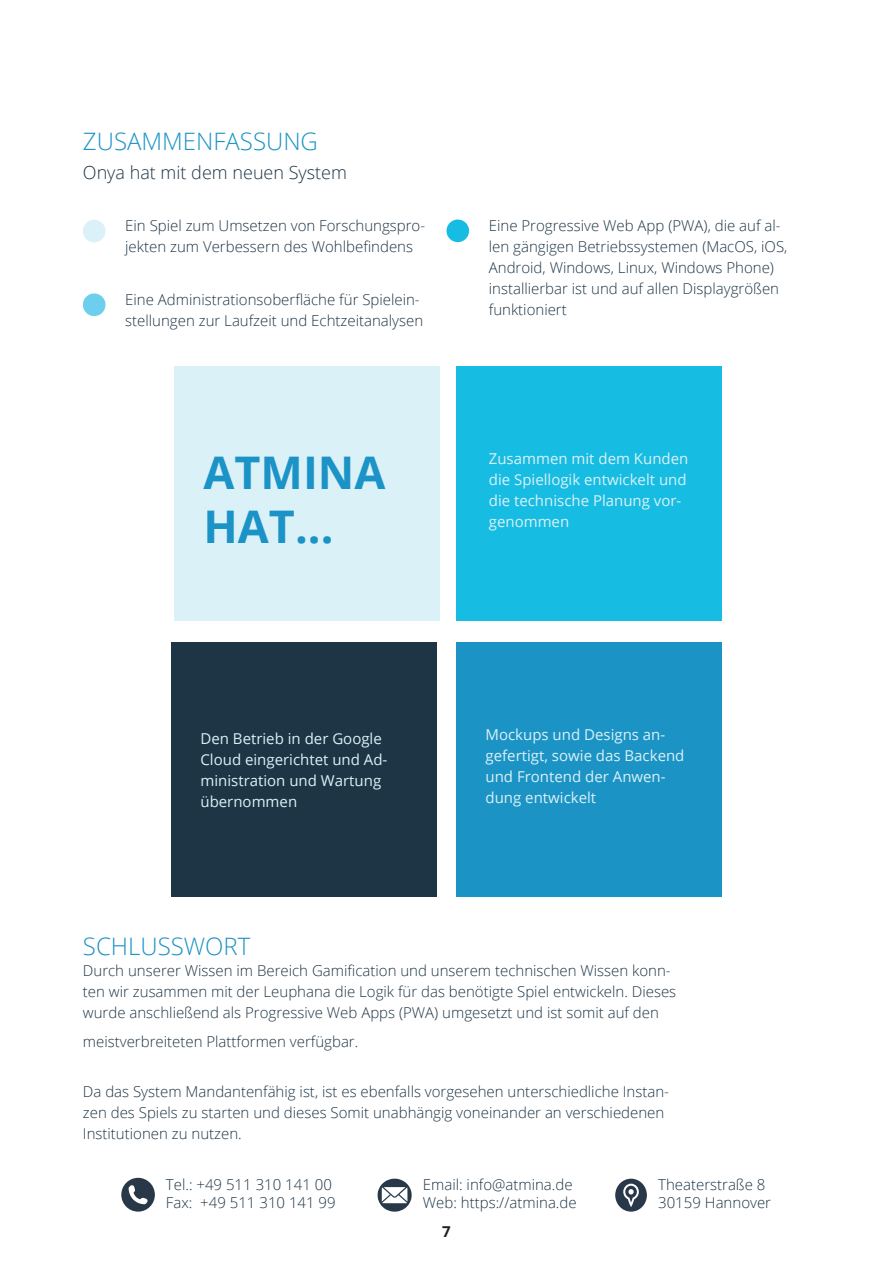
<style>
.page{position:relative;width:893px;height:1263px;background:#fff}
.page>*{position:absolute;margin:0;border:0;box-sizing:border-box;transform-origin:0 0}
.t1{font:700 45px/54px "Open Sans";color:#1b93c6}
.t2{font:300 24px "Open Sans";color:#1c93c4}
.t3{font:300 18px "Open Sans";color:#1e3546}
.t4{font:300 15px/21px "Open Sans";color:#1e3546}
.t5{font:15px/21px "Open Sans";color:#daf1f8}
.t6{font:15px/21px "Open Sans";color:#daf1f7}
.t7{font:700 15px "Open Sans";color:#231f20}
</style>
<div class="page">
<svg style="left:615px;top:1179px;width:32px;height:32px"></svg>
<svg style="left:121px;top:1178px;width:34px;height:33px"></svg>
<svg style="left:378px;top:1179px;width:34px;height:33px"></svg>
<div style="left:83px;top:293px;width:23px;height:23px;background:#6dceee;border-radius:50%"></div>
<div style="left:83px;top:220px;width:23px;height:22px;background:#daf1f9;border-radius:50%"></div>
<div style="left:446px;top:220px;width:23px;height:22px;background:#17bce3;border-radius:50%"></div>
<div style="left:171px;top:642px;width:266px;height:254px;background:#1e3546"></div>
<div style="left:456px;top:366px;width:266px;height:254px;background:#17bce3"></div>
<div style="left:456px;top:642px;width:266px;height:254px;background:#1c93c5"></div>
<div style="left:174px;top:366px;width:266px;height:254px;background:#daf1f8"></div>
<p class="t2" style="left:83px;top:125px;width:237px">ZUSAMMENFASSUNG</p>
<p class="t3" style="left:83px;top:160px;width:266px">Onya hat mit dem neuen System</p>
<p class="t4" style="left:125px;top:215px;width:301px">Ein Spiel zum Umsetzen von Forschungspro&shy;jekten zum Verbessern des Wohlbefindens</p>
<p class="t4" style="left:125px;top:289px;width:299px">Eine Administrationsoberfläche für Spielein&shy;stellungen zur Laufzeit und Echtzeitanalysen</p>
<p class="t1" style="left:203px;top:444px;width:184px">ATMINA<br>HAT...</p>
<p class="t4" style="left:489px;top:215px;width:300px">Eine Progressive Web App (PWA), die auf al&shy;len gängigen Betriebssystemen (MacOS, iOS, Android, Windows, Linux, Windows Phone) installierbar ist und auf allen Displaygrößen funktioniert</p>
<p class="t5" style="left:489px;top:448px;width:201px">Zusammen mit dem Kunden die Spiellogik entwickelt und</p>
<p class="t5" style="left:489px;top:490px;width:194px">die technische Planung vor&shy;genommen</p>
<p class="t6" style="left:200px;top:727px;width:188px">Den Betrieb in der Google<br>Cloud eingerichtet und Ad&shy;ministration und Wartung übernommen</p>
<p class="t5" style="left:486px;top:724px;width:200px">Mockups und Designs an&shy;gefertigt, sowie das Backend und Frontend der Anwen&shy;dung entwickelt</p>
<p class="t2" style="left:83px;top:930px;width:169px">SCHLUSSWORT</p>
<p class="t4" style="left:83px;top:960px;width:595px">Durch unserer Wissen im Bereich Gamification und unserem technischen Wissen konn&shy;ten wir zusammen mit der Leuphana die Logik für das benötigte Spiel entwickeln. Dieses wurde anschließend als Progressive Web Apps (PWA) umgesetzt und ist somit auf den</p>
<p class="t4" style="left:83px;top:1031px;width:277px">meistverbreiteten Plattformen verfügbar.</p>
<p class="t4" style="left:83px;top:1080px;width:587px">Da das System Mandantenfähig ist, ist es ebenfalls vorgesehen unterschiedliche Instan&shy;zen des Spiels zu starten und dieses Somit unabhängig voneinander an verschiedenen<br>Institutionen zu nutzen.</p>
<p class="t4" style="left:166px;top:1175px;width:171px;line-height:18px">Tel.: +49 511 310 141 00<br>Fax: +49 511 310 141 99</p>
<p class="t4" style="left:423px;top:1175px;width:155px;line-height:18px">Email: info@atmina.de<br>Web: https://atmina.de</p>
<p class="t4" style="left:658px;top:1175px;width:114px;line-height:18px">Theaterstraße 8<br>30159 Hannover</p>
<p class="t7" style="left:442px;top:1221px;width:10px">7</p>
</div>
